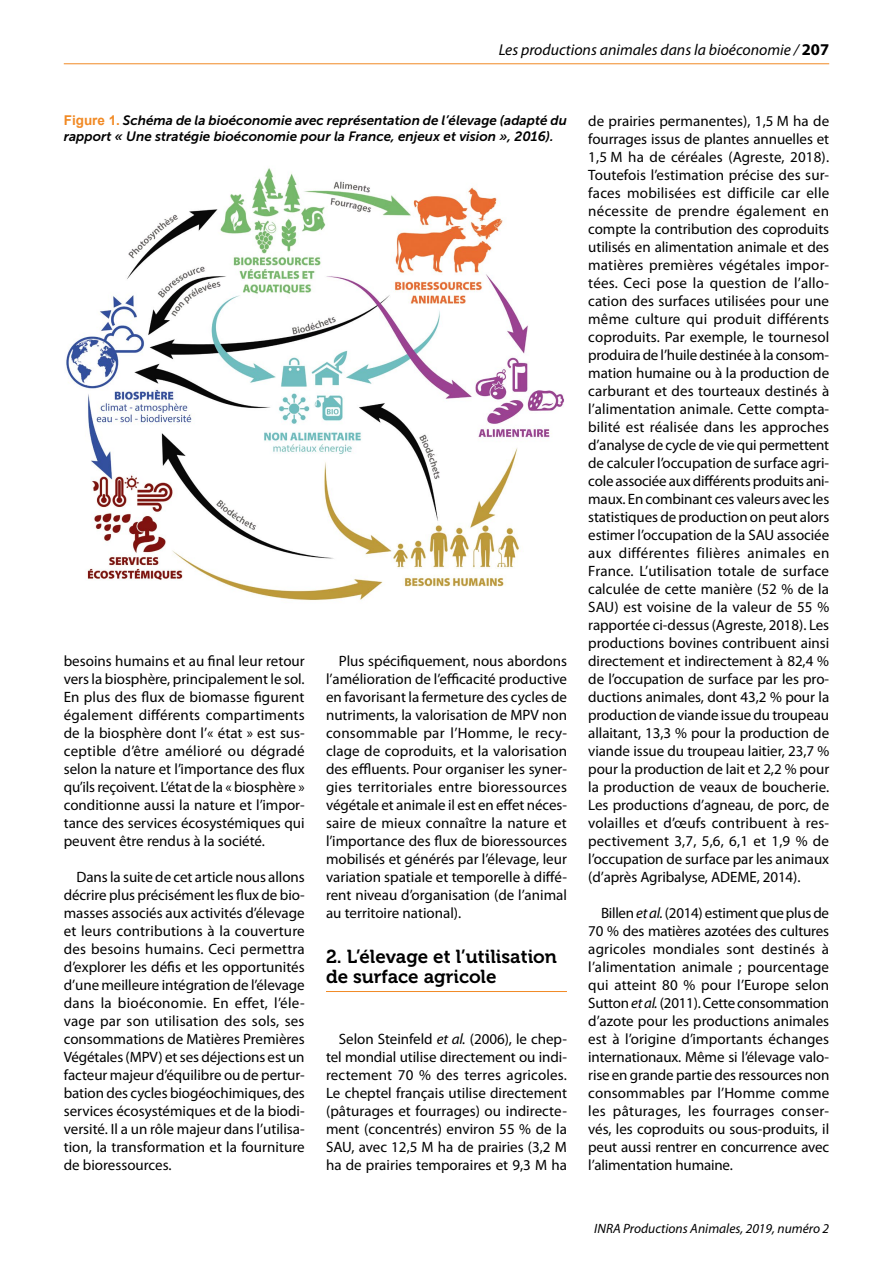
<style>
.page{position:relative;width:893px;height:1263px;background:#fff}
.page>*{position:absolute;margin:0;border:0;box-sizing:border-box;transform-origin:0 0}
.t1{font:18.75px/19.5px "Museo 700";color:#000}
.t2{font:italic 15.75px "Myriad Pro";color:#000}
.t3{font:15px/18px "Myriad Pro";color:#000;text-align:justify}
.t4{font:italic 13.5px/15.8px "Museo Sans 700";color:#000}
.t5{font:italic 13.5px "Myriad Pro";color:#000}
.s1{font-weight:700;font-style:normal;font-size:16.5px}
.s2{font-family:"Arial";font-weight:700;font-style:normal;color:#f18a25}
.s3{font-style:italic}
</style>
<div class="page">
<hr style="left:64px;top:63px;width:765px;height:1px;background:#f18a25">
<hr style="left:326px;top:991px;width:241px;height:1px;background:#f18a25">
<img style="left:65px;top:168px;width:499px;height:433px">
<p class="t2" style="left:499px;top:41px;width:332px">Les productions animales dans la bioéconomie / <span class="s1">207</span></p>
<p class="t4" style="left:64px;top:112px;width:505px"><span class="s2">Figure 1.</span> Schéma de la bioéconomie avec représentation de l’élevage (adapté du rapport « Une stratégie bioéconomie pour la France, enjeux et vision », 2016).</p>
<p class="t3" style="left:64px;top:652px;width:243px">besoins humains et au final leur retour vers la biosphère, principalement le sol.<br>En plus des flux de biomasse figurent également différents compartiments de la biosphère dont l’« état » est sus&shy;ceptible d’être amélioré ou dégradé selon la nature et l’importance des flux qu’ils reçoivent. L’état de la « biosphère » conditionne aussi la nature et l’impor&shy;tance des services écosystémiques qui peuvent être rendus à la société.</p>
<p class="t3" style="left:64px;top:868px;width:243px;text-indent:13px">Dans la suite de cet article nous allons décrire plus précisément les flux de bio&shy;masses associés aux activités d’élevage et leurs contributions à la couverture des besoins humains. Ceci permettra d’explorer les défis et les opportunités d’une meilleure intégration de l’élevage dans la bioéconomie. En effet, l’éle&shy;vage par son utilisation des sols, ses consommations de Matières Premières Végétales (MPV) et ses déjections est un facteur majeur d’équilibre ou de pertur&shy;bation des cycles biogéochimiques, des services écosystémiques et de la biodi&shy;versité. Il a un rôle majeur dans l’utilisa&shy;tion, la transformation et la fourniture de bioressources.</p>
<p class="t3" style="left:326px;top:652px;width:242px;text-indent:13px">Plus spécifiquement, nous abordons l’amélioration de l’efficacité productive en favorisant la fermeture des cycles de nutriments, la valorisation de MPV non consommable par l’Homme, le recy&shy;clage de coproduits, et la valorisation des effluents. Pour organiser les syner&shy;gies territoriales entre bioressources végétale et animale il est en effet néces&shy;saire de mieux connaître la nature et l’importance des flux de bioressources mobilisés et générés par l’élevage, leur variation spatiale et temporelle à diffé&shy;rent niveau d’organisation (de l’animal au territoire national).</p>
<p class="t1" style="left:326px;top:947px;width:233px">2. L’élevage et l’utilisation de surface agricole</p>
<p class="t3" style="left:326px;top:1030px;width:243px;text-indent:13px">Selon Steinfeld <span class="s3">et al.</span> (2006), le chep&shy;tel mondial utilise directement ou indi&shy;rectement 70 % des terres agricoles.<br>Le cheptel français utilise directement (pâturages et fourrages) ou indirecte&shy;ment (concentrés) environ 55 % de la SAU, avec 12,5 M ha de prairies (3,2 M ha de prairies temporaires et 9,3 M ha</p>
<p class="t3" style="left:588px;top:112px;width:243px">de prairies permanentes), 1,5 M ha de fourrages issus de plantes annuelles et 1,5 M ha de céréales (Agreste, 2018).<br>Toutefois l’estimation précise des sur&shy;faces mobilisées est difficile car elle nécessite de prendre également en compte la contribution des coproduits utilisés en alimentation animale et des matières premières végétales impor&shy;tées. Ceci pose la question de l’allo&shy;cation des surfaces utilisées pour une même culture qui produit différents coproduits. Par exemple, le tournesol produira de l’huile destinée à la consom&shy;mation humaine ou à la production de carburant et des tourteaux destinés à l’alimentation animale. Cette compta&shy;bilité est réalisée dans les approches d’analyse de cycle de vie qui permettent de calculer l’occupation de surface agri&shy;cole associée aux différents produits ani&shy;maux. En combinant ces valeurs avec les statistiques de production on peut alors estimer l’occupation de la SAU associée aux différentes filières animales en France. L’utilisation totale de surface calculée de cette manière (52 % de la SAU) est voisine de la valeur de 55 % rapportée ci-dessus (Agreste, 2018). Les productions bovines contribuent ainsi directement et indirectement à 82,4 % de l’occupation de surface par les pro&shy;ductions animales, dont 43,2 % pour la production de viande issue du troupeau allaitant, 13,3 % pour la production de viande issue du troupeau laitier, 23,7 % pour la production de lait et 2,2 % pour la production de veaux de boucherie.<br>Les productions d’agneau, de porc, de volailles et d’œufs contribuent à res&shy;pectivement 3,7, 5,6, 6,1 et 1,9 % de l’occupation de surface par les animaux (d’après Agribalyse, ADEME, 2014).</p>
<p class="t3" style="left:588px;top:904px;width:243px;text-indent:13px">Billen <span class="s3">et al.</span> (2014) estiment que plus de 70 % des matières azotées des cultures agricoles mondiales sont destinés à l’alimentation animale ; pourcentage qui atteint 80 % pour l’Europe selon Sutton <span class="s3">et al.</span> (2011). Cette consommation d’azote pour les productions animales est à l’origine d’importants échanges internationaux. Même si l’élevage valo&shy;rise en grande partie des ressources non consommables par l’Homme comme les pâturages, les fourrages conser&shy;vés, les coproduits ou sous-produits, il peut aussi rentrer en concurrence avec l’alimentation humaine.</p>
<p class="t5" style="left:594px;top:1221px;width:236px">INRA Productions Animales, 2019, numéro 2</p>
</div>
